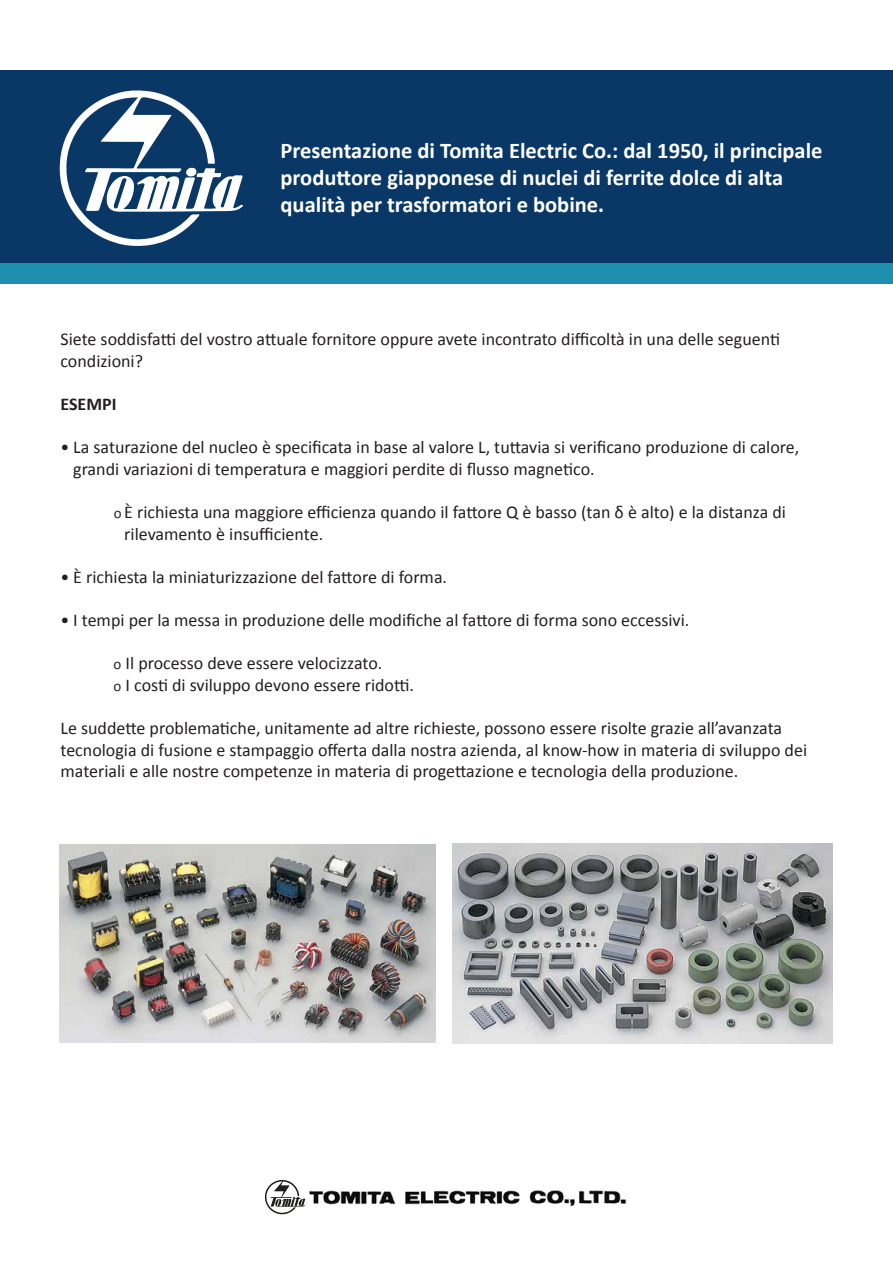
<style>
.page{position:relative;width:893px;height:1263px;background:#fff}
.page>*{position:absolute;margin:0;border:0;box-sizing:border-box;transform-origin:0 0}
.t1{font:700 22.5px/27px "Calibri";color:#fff}
.t2{font:18px/21.6px "Calibri";color:#231f20}
.t3{font:700 18px "Calibri";color:#231f20}
.s1{font-size:15px}
</style>
<div class="page">
<div style="left:0;top:70px;width:893px;height:214px;background:#1e8fae"></div>
<div style="left:0;top:70px;width:893px;height:192px;background:#093866"></div>
<svg style="left:59px;top:90px;width:184px;height:156px"></svg>
<img style="left:59px;top:844px;width:377px;height:199px">
<img style="left:452px;top:843px;width:381px;height:200px">
<img style="left:305px;top:1190px;width:322px;height:17px">
<svg style="left:265px;top:1180px;width:40px;height:34px"></svg>
<p class="t1" style="left:280px;top:137px;width:544px">Presentazione di Tomita Electric Co.: dal 1950, il principale produttore giapponese di nuclei di ferrite dolce di alta qualità per trasformatori e bobine.</p>
<p class="t2" style="left:61px;top:328px;width:721px">Siete soddisfatti del vostro attuale fornitore oppure avete incontrato difficoltà in una delle seguenti condizioni?</p>
<p class="t3" style="left:61px;top:392px;width:58px">ESEMPI</p>
<p class="t2" style="left:73px;top:436px;width:728px;text-indent:-13px">• La saturazione del nucleo è specificata in base al valore L, tuttavia si verificano produzione di calore, grandi variazioni di temperatura e maggiori perdite di flusso magnetico.</p>
<p class="t2" style="left:124px;top:501px;width:663px;text-indent:-11px"><span class="s1">o</span> È richiesta una maggiore efficienza quando il fattore Q è basso (tan δ è alto) e la distanza di rilevamento è insufficiente.</p>
<p class="t2" style="left:60px;top:566px;width:388px">• È richiesta la miniaturizzazione del fattore di forma.</p>
<p class="t2" style="left:60px;top:609px;width:630px">• I tempi per la messa in produzione delle modifiche al fattore di forma sono eccessivi.</p>
<p class="t2" style="left:114px;top:652px;width:302px"><span class="s1">o</span> Il processo deve essere velocizzato.<br><span class="s1">o</span> I costi di sviluppo devono essere ridotti.</p>
<p class="t2" style="left:61px;top:717px;width:748px">Le suddette problematiche, unitamente ad altre richieste, possono essere risolte grazie all’avanzata tecnologia di fusione e stampaggio offerta dalla nostra azienda, al know-how in materia di sviluppo dei materiali e alle nostre competenze in materia di progettazione e tecnologia della produzione.</p>
</div>
